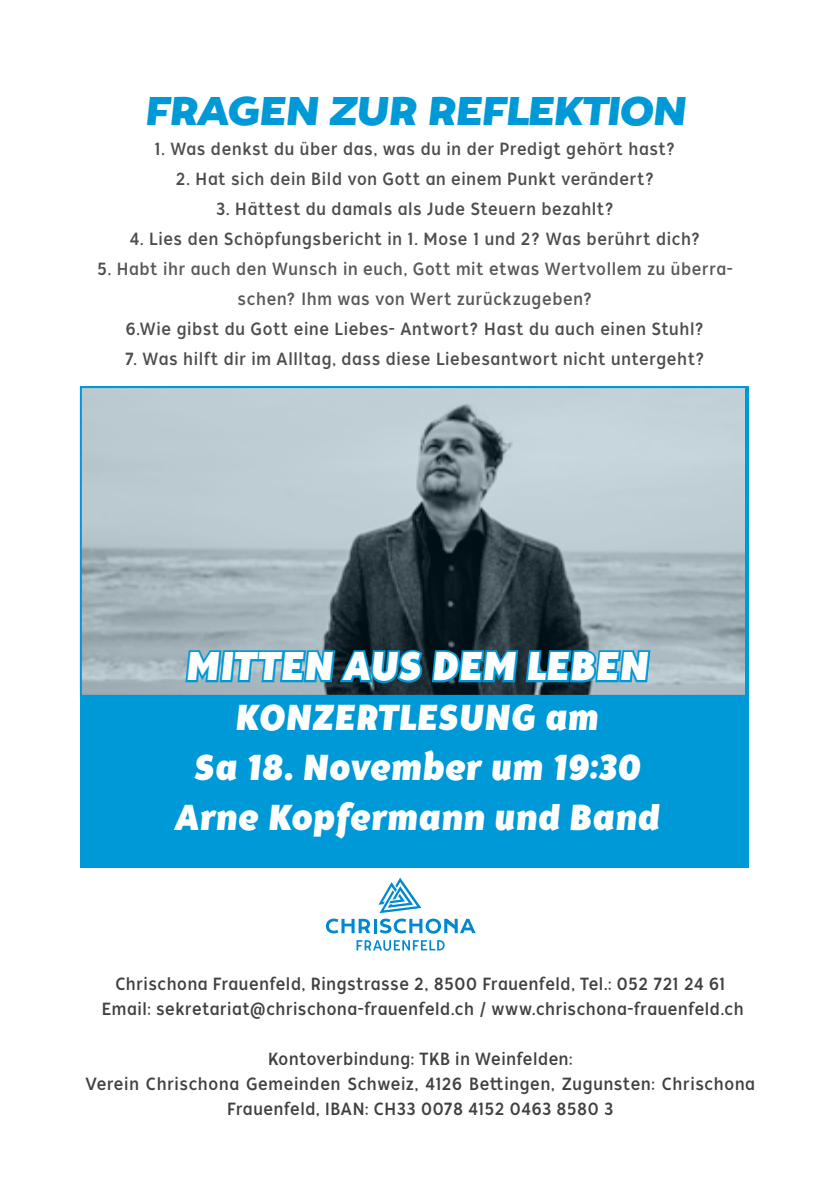
<style>
.page{position:relative;width:840px;height:1191px;background:#fff}
.page>*{position:absolute;margin:0;border:0;box-sizing:border-box;transform-origin:0 0}
.t1{font:italic 40px "Tide Sans 700 Mondo";letter-spacing:-.015em;color:#0099d7}
.t2{font:italic 40px "Tide Sans Cond 700 Mondo";letter-spacing:.03em;color:#fff}
.t3{font:italic 36px/50px "Tide Sans Cond 700 Mondo";letter-spacing:.035em;color:#fff;text-align:center}
.t4{font:17.6px "Tide Sans Cond 400 Lil Dude";letter-spacing:.04em;color:#4d4d4f}
.t5{font:17.6px/25px "Tide Sans Cond 400 Lil Dude";letter-spacing:.03em;color:#414042;text-align:center}
.t6{font:17.6px/30px "Tide Sans Cond 400 Lil Dude";letter-spacing:.04em;color:#58595b;text-align:center}
.s1{color:#4d4d4f}
</style>
<div class="page">
<svg style="left:356px;top:940px;width:88px;height:10px"></svg>
<svg style="left:326px;top:918px;width:44px;height:15px"></svg>
<hr style="left:373px;top:919px;width:3px;height:14px;background:#0089cf">
<svg style="left:378px;top:877px;width:97px;height:56px"></svg>
<div style="left:80px;top:386px;width:668px;height:481px;background:#0099d7"></div>
<img style="left:83px;top:389px;width:661px;height:305px">
<div style="left:80px;top:386px;width:668px;height:311px;border:2px solid #0099d7"></div>
<svg style="left:183px;top:644px;width:469px;height:41px"></svg>
<h1 class="t1" style="left:144px;top:85px;width:542px">FRAGEN ZUR REFLEKTION</h1>
<p class="t4" style="left:154px;top:138px;width:522px">1. Was denkst du über das, was du in der Predigt gehört hast?</p>
<p class="t4" style="left:176px;top:168px;width:480px">2. Hat sich dein Bild von Gott an einem Punkt verändert?</p>
<p class="t4" style="left:216px;top:198px;width:399px">3. Hättest du damals als Jude Steuern bezahlt?</p>
<p class="t4" style="left:130px;top:228px;width:572px">4. Lies den Schöpfungsbericht in 1. Mose 1 und 2? Was berührt dich?</p>
<p class="t6" style="left:97px;top:254px;width:637px"><span class="s1">5.</span> Habt ihr auch den Wunsch in euch, Gott mit etwas Wertvollem zu überra&shy;schen? Ihm was von Wert zurückzugeben?</p>
<p class="t4" style="left:126px;top:318px;width:579px">6.Wie gibst du Gott eine Liebes- Antwort? Hast du auch einen Stuhl?</p>
<p class="t4" style="left:125px;top:348px;width:580px">7. Was hilft dir im Allltag, dass diese Liebesantwort nicht untergeht?</p>
<h1 class="t2" style="left:186px;top:640px;width:462px">MITTEN AUS DEM LEBEN</h1>
<h2 class="t3" style="left:174px;top:694px;width:485px">KONZERTLESUNG am<br>Sa 18. November um 19:30<br>Arne Kopfermann und Band</h2>
<p class="t5" style="left:102px;top:972px;width:643px">Chrischona Frauenfeld, Ringstrasse 2, 8500 Frauenfeld, Tel.: 052 721 24 61<br>Email: sekretariat@chrischona-frauenfeld.ch / www.chrischona-frauenfeld.ch</p>
<p class="t5" style="left:86px;top:1047px;width:670px">Kontoverbindung: TKB in Weinfelden:<br>Verein Chrischona Gemeinden Schweiz, 4126 Bettingen, Zugunsten: Chrischona<br>Frauenfeld, IBAN: CH33 0078 4152 0463 8580 3</p>
</div>
